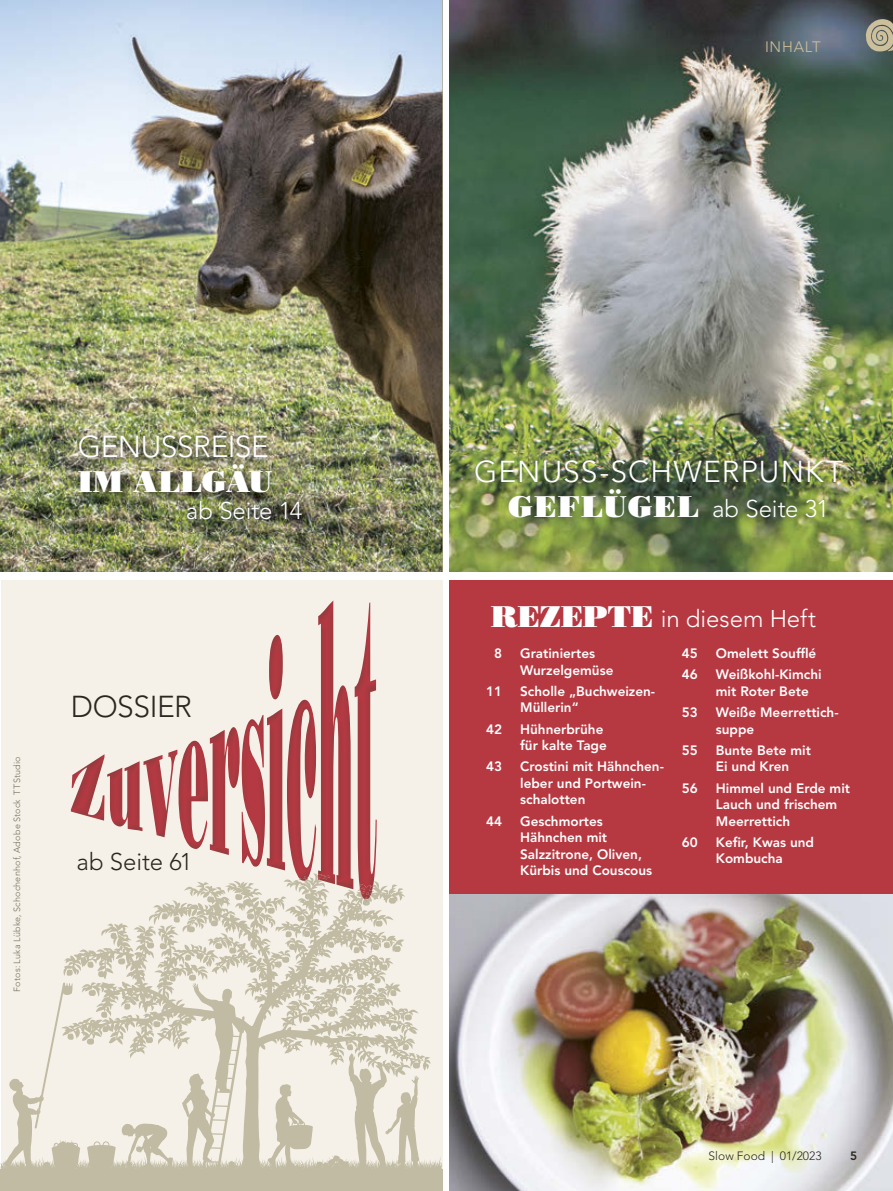
<style>
.page{position:relative;width:893px;height:1191px;background:#fff}
.page>*{position:absolute;margin:0;border:0;box-sizing:border-box;transform-origin:0 0}
.t1{font:300 30px "Avenir LT Std";letter-spacing:.03em;color:#fff}
.t2{font:300 30px "Avenir LT Std";letter-spacing:-.02em;color:#fff}
.t3{font:30px "Bodoni LT Poster";letter-spacing:-.005em;color:#fff}
.t4{font:300 30px "Avenir LT Std";letter-spacing:-.015em;color:#2b2620}
.t5{font:300 24px "Avenir LT Std";letter-spacing:-.005em;color:#fff}
.t6{font:300 24px "Avenir LT Std";letter-spacing:-.005em;color:#2b2620}
.t7{font:300 15px "Avenir LT Std";letter-spacing:.05em;color:#ccbf9b}
.t8{font:800 13.5px/16.5px "Avenir LT Std";color:#fff}
.t9{font:300 12px "Avenir LT Std";color:#2b2620}
.t10{font:800 12px "Avenir LT Std";color:#2b2620}
.t11{font:300 9px "Avenir LT Std";letter-spacing:.025em;color:#716e5b}
.s1{font-family:"Bodoni LT Poster";font-weight:400;font-size:30px}
</style>
<div class="page">
<div style="left:450px;top:580px;width:443px;height:314px;background:#b63942"></div>
<img style="left:450px;top:0;width:443px;height:572px">
<img style="left:0;top:0;width:442px;height:572px">
<img style="left:450px;top:894px;width:443px;height:297px">
<img style="left:76px;top:430px;width:237px;height:101px">
<div style="left:1px;top:580px;width:441px;height:611px;background:#f5f1e8"></div>
<svg style="left:184px;top:874px;width:219px;height:17px"></svg>
<img style="left:71px;top:754px;width:33px;height:66px">
<img style="left:107px;top:761px;width:35px;height:70px">
<img style="left:143px;top:749px;width:34px;height:88px">
<img style="left:178px;top:740px;width:30px;height:109px">
<img style="left:210px;top:727px;width:30px;height:128px">
<img style="left:242px;top:715px;width:23px;height:151px">
<img style="left:269px;top:635px;width:14px;height:64px">
<img style="left:267px;top:708px;width:18px;height:162px">
<img style="left:287px;top:700px;width:29px;height:181px">
<svg style="left:300px;top:876px;width:8px;height:4px"></svg>
<img style="left:318px;top:600px;width:35px;height:289px">
<svg style="left:318px;top:874px;width:12px;height:5px"></svg>
<img style="left:355px;top:602px;width:22px;height:289px">
<img style="left:359px;top:881px;width:15px;height:10px">
<div style="left:0;top:1169px;width:442px;height:22px;background:#c0bba2"></div>
<svg style="left:864px;top:19px;width:29px;height:34px"></svg>
<svg style="left:1px;top:891px;width:441px;height:278px"></svg>
<h1 class="t2" style="left:78px;top:428px;width:192px">GENUSSREISE</h1>
<h1 class="t3" style="left:78px;top:463px;width:196px">IM ALLGÄU</h1>
<h2 class="t5" style="left:186px;top:497px;width:118px">ab Seite 14</h2>
<p class="t11" style="left:12px;top:991px;width:237px;rotate:-90deg">Fotos: Luka Lübke, Schochenhof, Adobe Stock TTStudio</p>
<h1 class="t4" style="left:71px;top:688px;width:123px">DOSSIER</h1>
<h2 class="t6" style="left:77px;top:847px;width:117px">ab Seite 61</h2>
<p class="t7" style="left:765px;top:38px;width:57px">INHALT</p>
<h1 class="t1" style="left:474px;top:454px;width:370px">GENUSS-SCHWERPUNKT</h1>
<h2 class="t5" style="left:508px;top:495px;width:322px"><span class="s1">GEFLÜGEL</span> ab Seite 31</h2>
<h2 class="t5" style="left:491px;top:604px;width:326px"><span class="s1">REZEPTE</span> in diesem Heft</h2>
<p class="t8" style="left:494px;top:645px;width:9px">8</p>
<p class="t8" style="left:520px;top:645px;width:95px">Gratiniertes<br>Wurzel gemüse</p>
<p class="t8" style="left:486px;top:683px;width:17px">11</p>
<p class="t8" style="left:520px;top:683px;width:137px">Scholle „Buch weizen-<br>Müllerin“</p>
<p class="t8" style="left:486px;top:720px;width:17px">42</p>
<p class="t8" style="left:520px;top:720px;width:88px">Hühnerbrühe für kalte Tage</p>
<p class="t8" style="left:486px;top:758px;width:17px">43</p>
<p class="t8" style="left:520px;top:758px;width:145px">Crostini mit Hähnchen&shy;leber und Portwein&shy;schalotten</p>
<p class="t8" style="left:486px;top:812px;width:17px">44</p>
<p class="t8" style="left:520px;top:812px;width:133px">Geschmortes<br>Hähnchen mit<br>Salz zitrone, Oliven,<br>Kürbis und Couscous</p>
<p class="t8" style="left:682px;top:645px;width:17px">45</p>
<p class="t8" style="left:716px;top:645px;width:102px">Omelett Soufflé</p>
<p class="t8" style="left:682px;top:666px;width:17px">46</p>
<p class="t8" style="left:716px;top:666px;width:107px">Weißkohl-Kimchi mit Roter Bete</p>
<p class="t8" style="left:682px;top:704px;width:17px">53</p>
<p class="t8" style="left:716px;top:704px;width:124px">Weiße Meerrettich&shy;suppe</p>
<p class="t8" style="left:682px;top:742px;width:17px">55</p>
<p class="t8" style="left:716px;top:742px;width:97px">Bunte Bete mit<br>Ei und Kren</p>
<p class="t8" style="left:682px;top:779px;width:17px">56</p>
<p class="t8" style="left:716px;top:779px;width:136px">Himmel und Erde mit<br>Lauch und frischem<br>Meerrettich</p>
<p class="t8" style="left:682px;top:833px;width:17px">60</p>
<p class="t8" style="left:716px;top:833px;width:100px">Kefir, Kwas und<br>Kombucha</p>
<p class="t9" style="left:709px;top:1149px;width:115px">Slow Food | 01/2023</p>
<p class="t10" style="left:850px;top:1149px;width:9px">5</p>
</div>
